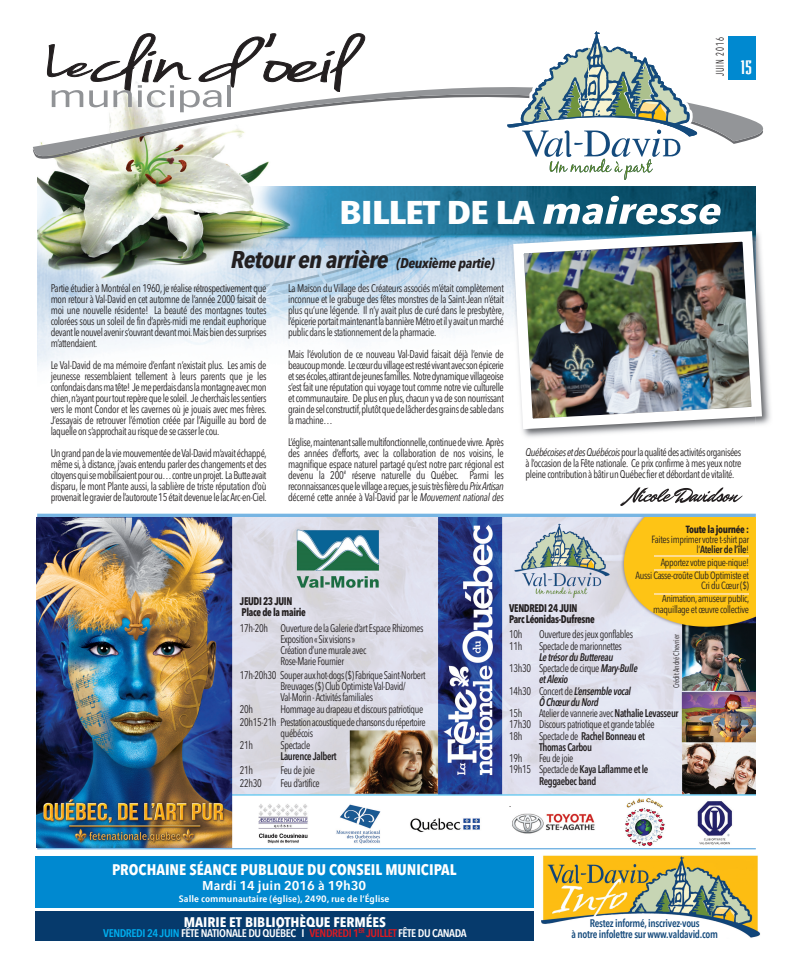
<style>
.page{position:relative;width:793px;height:972px;background:#fff}
.page>*{position:absolute;margin:0;border:0;box-sizing:border-box;transform-origin:0 0}
.t1{font:700 32.6px "Avenir Next Condensed";letter-spacing:-.025em;color:#fff;scale:1.28 1}
.t2{font:18.4px "Verve MM A 650";color:#fff;scale:.9 1}
.t3{font:700 15.2px "Avenir Next Condensed";color:#fff;scale:1.04 1}
.t4{font:italic 700 14px "Avenir Next Condensed";letter-spacing:-.025em;color:#231f20;scale:1.05 1}
.t5{font:700 13.8px "Avenir Next Condensed";color:#fff;scale:1.07 1}
.t6{font:600 12.8px "Avenir Next Condensed";color:#fff;scale:1.21 1}
.t7{font:11px/11px "Avenir Next Condensed";letter-spacing:-.035em;color:#231f20;text-align:justify;scale:.92 1}
.t8{font:11px/11.2px "Avenir Next Condensed";letter-spacing:-.035em;color:#231f20;scale:.9 1}
.t9{font:italic 600 11px "Avenir Next Condensed";letter-spacing:-.035em;color:#231f20;scale:.9 1}
.t10{font:600 11px "Avenir Next Condensed";letter-spacing:-.035em;color:#fff;scale:1.06 1}
.t11{font:600 11px/11.2px "Avenir Next Condensed";letter-spacing:-.035em;color:#231f20;scale:.9 1}
.t12{font:700 11px/11.2px "Avenir Next Condensed";letter-spacing:-.035em;color:#231f20;scale:.9 1}
.t13{font:11px "Avenir Next Condensed";letter-spacing:.1em;color:#231f20;scale:.77 1}
.t14{font:600 10.9px/10.9px "Avenir Next Condensed";letter-spacing:-.025em;color:#144a7c;text-align:center;scale:.95 1}
.t15{font:10.3px/12.9px "Avenir Next Condensed";letter-spacing:-.035em;color:#231f20;text-align:right;scale:.96 1}
.t16{font:700 10.3px "Avenir Next Condensed";letter-spacing:-.035em;color:#231f20;scale:.96 1}
.t17{font:600 9.1px "Avenir Next Condensed";color:#fff;scale:1.21 1}
.t18{font:8px "Avenir Next Condensed";color:#231f20;scale:.9 1}
.s1{font-style:italic;font-size:37.2px}
.s2{font-size:24px}
.s3{font-style:italic}
.s4{color:#00aeef}
.s5{color:#de1920}
.s6{font-weight:600}
.s7{font-weight:600;font-style:italic}
.s8{font-weight:400;font-style:normal}
.s9{font-weight:400}
</style>
<div class="page">
<img style="left:38px;top:161px;width:717px;height:336px">
<svg style="left:38px;top:158px;width:179px;height:3px"></svg>
<svg style="left:33px;top:87px;width:730px;height:71px"></svg>
<svg style="left:504px;top:31px;width:196px;height:152px"></svg>
<svg style="left:46px;top:33px;width:319px;height:79px"></svg>
<hr style="left:227px;top:85px;width:4px;height:22px;background:#919396">
<div style="left:728px;top:37px;width:27px;height:43px;background:#0089d0"></div>
<img style="left:541px;top:855px;width:219px;height:83px">
<div style="left:35px;top:856px;width:499px;height:52px;background:#0089d0"></div>
<div style="left:35px;top:912px;width:499px;height:29px;background:#063a6c"></div>
<svg style="left:620px;top:487px;width:122px;height:19px"></svg>
<img style="left:767px;top:359px;width:4px;height:64px">
<img style="left:508px;top:434px;width:247px;height:9px">
<img style="left:508px;top:226px;width:259px;height:208px">
<hr style="left:37px;top:514px;width:718px;height:4px;background:#77b5e3">
<hr style="left:37px;top:847px;width:718px;height:2px;background:#77b5e3">
<img style="left:36px;top:517px;width:719px;height:331px">
<img style="left:655px;top:556px;width:93px;height:1px">
<img style="left:655px;top:569px;width:93px;height:1px">
<img style="left:655px;top:593px;width:93px;height:1px">
<p class="t13" style="left:715px;top:76px;width:52px;rotate:-90deg">JUIN 2016</p>
<h2 class="t2" style="left:741px;top:60px;width:13px">15</h2>
<h1 class="t1" style="left:339px;top:193px;width:300px">BILLET DE LA <span class="s1">mairesse</span></h1>
<p class="t4" style="left:231px;top:255px;width:253px"><span class="s2">Retour en arrière</span> (Deuxième partie)</p>
<p class="t7" style="left:51px;top:283px;width:236px">Partie étudier à Montréal en 1960, je réalise rétrospectivement que mon retour à Val-David en cet automne de l’année 2000 faisait de moi une nouvelle résidente! La beauté des montagnes toutes colorées sous un soleil de fin d’après-midi me rendait euphorique devant le nouvel avenir s’ouvrant devant moi. Mais bien des surprises m’attendaient.</p>
<p class="t7" style="left:51px;top:360px;width:236px">Le Val-David de ma mémoire d’enfant n’existait plus. Les amis de jeunesse ressemblaient tellement à leurs parents que je les confondais dans ma tête! Je me perdais dans la montagne avec mon chien, n’ayant pour tout repère que le soleil. Je cherchais les sentiers vers le mont Condor et les cavernes où je jouais avec mes frères.<br>J’essayais de retrouver l’émotion créée par l’Aiguille au bord de laquelle on s’approchait au risque de se casser le cou.</p>
<p class="t7" style="left:51px;top:448px;width:236px">Un grand pan de la vie mouvementée de Val-David m’avait échappé, même si, à distance, j’avais entendu parler des changements et des citoyens qui se mobilisaient pour ou… contre un projet. La Butte avait disparu, le mont Plante aussi, la sablière de triste réputation d’où provenait le gravier de l’autoroute 15 était devenue le lac Arc-en-Ciel.</p>
<p class="t7" style="left:288px;top:283px;width:236px">La Maison du Village des Créateurs associés m’était complètement inconnue et le grabuge des fêtes monstres de la Saint-Jean n’était plus qu’une légende. Il n’y avait plus de curé dans le presbytère, l’épicerie portait maintenant la bannière Métro et il y avait un marché public dans le stationnement de la pharmacie.</p>
<p class="t7" style="left:288px;top:349px;width:236px">Mais l’évolution de ce nouveau Val-David faisait déjà l’envie de beaucoup monde. Le cœur du village est resté vivant avec son épicerie et ses écoles, attirant de jeunes familles. Notre dynamique villageoise s’est fait une réputation qui voyage tout comme notre vie culturelle et communautaire. De plus en plus, chacun y va de son nourrissant grain de sel constructif, plutôt que de lâcher des grains de sable dans la machine…</p>
<p class="t7" style="left:288px;top:437px;width:236px">L’église, maintenant salle multifonctionnelle, continue de vivre. Après des années d’efforts, avec la collaboration de nos voisins, le magnifique espace naturel partagé qu’est notre parc régional est devenu la 200<sup>e</sup> réserve naturelle du Québec. Parmi les reconnaissances que le village a reçues, je suis très fière du <span class="s3">Prix Artisan </span>décerné cette année à Val-David par le <span class="s3">Mouvement national des</span></p>
<p class="t7" style="left:525px;top:448px;width:236px"><span class="s3">Québécoises et des Québécois</span>pour la qualité des activités organisées à l’occasion de la Fête nationale. Ce prix confirme à mes yeux notre pleine contribution à bâtir un Québec fier et débordant de vitalité.</p>
<p class="t12" style="left:240px;top:596px;width:75px">JEUDI 23 JUIN<br>Place de la mairie</p>
<p class="t8" style="left:280px;top:623px;width:160px;text-indent:-40px">17h-20h Ouverture de la Galerie d’art Espace Rhizomes<br>Exposition « Six visions »<br>Création d’une murale avec<br>Rose-Marie Fournier</p>
<p class="t8" style="left:280px;top:670px;width:163px;text-indent:-40px">17h-20h30 Souper aux hot-dogs ($) Fabrique Saint-Norbert<br>Breuvages ($) Club Optimiste Val-David/<br>Val-Morin - Activités familiales</p>
<p class="t8" style="left:240px;top:705px;width:16px">20h</p>
<p class="t8" style="left:240px;top:704px;width:208px;line-height:12.2px;text-align:right">Hommage au drapeau et discours patriotique<br>20h15-21h Prestation acoustique de chansons du répertoire</p>
<p class="t8" style="left:280px;top:728px;width:38px">québécois</p>
<p class="t8" style="left:240px;top:741px;width:16px">21h</p>
<p class="t8" style="left:280px;top:741px;width:35px">Spectacle</p>
<p class="t11" style="left:280px;top:752px;width:64px">Laurence Jalbert</p>
<p class="t8" style="left:240px;top:765px;width:16px">21h</p>
<p class="t8" style="left:280px;top:765px;width:40px">Feu de joie</p>
<p class="t8" style="left:240px;top:778px;width:26px">22h30</p>
<p class="t8" style="left:280px;top:778px;width:45px">Feu d’artifice</p>
<h3 class="t3" style="left:112px;top:861px;width:333px">PROCHAINE SÉANCE PUBLIQUE DU CONSEIL MUNICIPAL</h3>
<p class="t6" style="left:202px;top:881px;width:137px">Mardi 14 juin 2016 à 19h30</p>
<p class="t17" style="left:179px;top:895px;width:175px">Salle communautaire (église), 2490, rue de l’Église</p>
<p class="t5" style="left:184px;top:914px;width:190px">MAIRIE ET BIBLIOTHÈQUE FERMÉES</p>
<p class="t10" style="left:103px;top:928px;width:344px"><span class="s4">VENDREDI 24 JUIN</span> FÊTE NATIONALE DU QUÉBEC I <span class="s5">VENDREDI 1</span><sup>ER</sup> <span class="s5">JUILLET</span>FÊTE DU CANADA</p>
<p class="t16" style="left:686px;top:524px;width:67px">Toute la journée :</p>
<p class="t15" style="left:651px;top:536px;width:103px;line-height:10.1px">Faites imprimer votre t-shirt par l’<span class="s6">Atelier de l’île</span>!</p>
<p class="t15" style="left:635px;top:557px;width:120px">Apportez votre pique-nique!<br>Aussi Casse-croûte Club Optimiste et</p>
<p class="t15" style="left:662px;top:580px;width:92px">Cri du Cœur ($)<br>Animation, amuseur public,</p>
<p class="t15" style="left:653px;top:603px;width:101px">maquillage et œuvre collective</p>
<p class="t18" style="left:673px;top:688px;width:62px;rotate:-90deg">Crédit André Chevrier</p>
<p class="t12" style="left:509px;top:602px;width:96px">VENDREDI 24 JUIN<br>Parc Léonidas-Dufresne</p>
<p class="t8" style="left:509px;top:630px;width:16px">10h</p>
<p class="t8" style="left:539px;top:630px;width:106px">Ouverture des jeux gonflables</p>
<p class="t8" style="left:509px;top:641px;width:16px">11h</p>
<p class="t8" style="left:539px;top:641px;width:94px">Spectacle de marionnettes</p>
<p class="t9" style="left:539px;top:650px;width:84px">Le trésor du Buttereau</p>
<p class="t8" style="left:509px;top:663px;width:144px">13h30 Spectacle de cirque <span class="s7">Mary-Bulle</span></p>
<p class="t9" style="left:539px;top:673px;width:34px">et Alexio</p>
<p class="t9" style="left:509px;top:684px;width:137px"><span class="s8">14h30 Concert de</span> L’ensemble vocal</p>
<p class="t9" style="left:539px;top:695px;width:68px">Ô Chœur du Nord</p>
<p class="t8" style="left:509px;top:708px;width:16px">15h</p>
<p class="t8" style="left:509px;top:708px;width:190px;text-indent:30px">Atelier de vannerie avec <span class="s6">Nathalie Levasseur<br></span>17h30 Discours patriotique et grande tablée<br>18h</p>
<p class="t11" style="left:539px;top:731px;width:119px"><span class="s9">Spectacle de</span> Rachel Bonneau et<br>Thomas Carbou</p>
<p class="t8" style="left:509px;top:753px;width:16px">19h</p>
<p class="t8" style="left:539px;top:753px;width:40px">Feu de joie</p>
<p class="t8" style="left:509px;top:765px;width:156px">19h15 Spectacle de <span class="s6">Kaya Laflamme et le</span></p>
<p class="t11" style="left:539px;top:776px;width:65px">Reggaebec band</p>
<p class="t8" style="left:509px;top:798px;width:4px">.</p>
<p class="t14" style="left:571px;top:918px;width:156px">Restez informé, inscrivez-vous<br>à notre infolettre sur www.valdavid.com</p>
</div>
